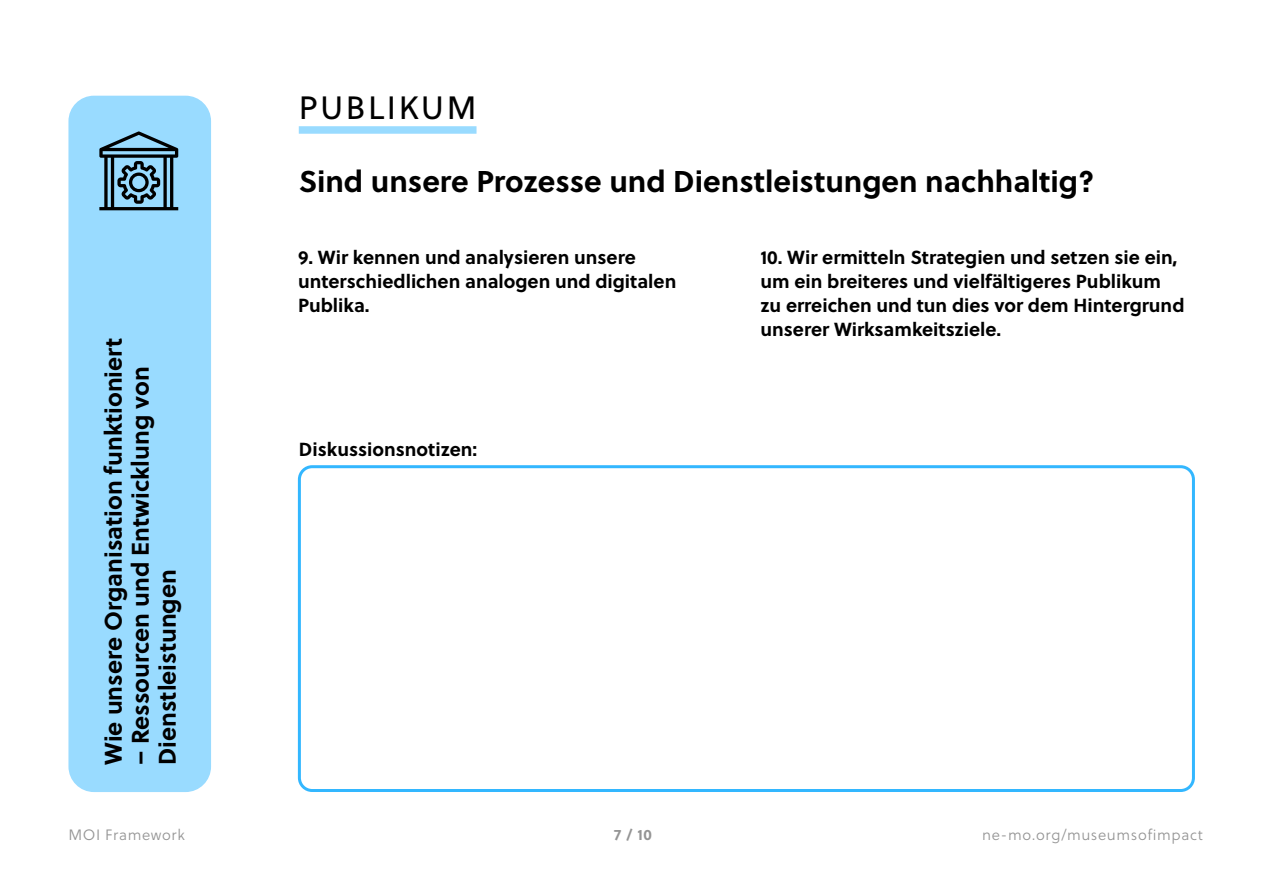
<style>
.page{position:relative;width:1263px;height:893px;background:#fff}
.page>*{position:absolute;margin:0;border:0;box-sizing:border-box;transform-origin:0 0}
.subheader_enabler{font:32.25px "Soleil";letter-spacing:.08em;color:#000}
.question_no_underlin{font:700 30px "Soleil";color:#000}
.t1{font:700 24px/27px "Soleil";color:#000}
.statements{font:700 18.9px/24px "Soleil";color:#000}
.t2{font:15px "Soleil Lt";letter-spacing:.04em;color:#949494}
.t3{font:700 15px "Soleil";color:#949494}
</style>
<div class="page">
<div style="left:68px;top:96px;width:143px;height:696px;background:#99dbff;border-radius:26px"></div>
<svg style="left:99px;top:131px;width:79px;height:79px"></svg>
<div style="left:298px;top:465px;width:897px;height:327px;border:3px solid #33b7ff;border-radius:13px"></div>
<div style="left:299px;top:126px;width:177px;height:8px;background:#99dbff"></div>
<p class="subheader_enabler" style="left:299px;top:85px;width:179px">PUBLIKUM</p>
<p class="t1" style="left:99px;top:765px;width:429px;rotate:-90deg">Wie unsere Organisation funktioniert</p>
<p class="t1" style="left:126px;top:765px;width:400px;rotate:-90deg">– Ressourcen und Entwicklung von<br>Dienstleistungen</p>
<h3 class="question_no_underlin" style="left:299px;top:158px;width:797px">Sind unsere Prozesse und Dienstleistungen nachhaltig?</h3>
<p class="statements" style="left:298px;top:244px;width:380px">9. Wir kennen und analysieren unsere unterschiedlichen analogen und digitalen<br>Publika.</p>
<p class="statements" style="left:299px;top:436px;width:180px">Diskussionsnotizen:</p>
<p class="statements" style="left:760px;top:244px;width:425px">10. Wir ermitteln Strategien und setzen sie ein, um ein breiteres und vielfältigeres Publikum zu erreichen und tun dies vor dem Hintergrund unserer Wirksamkeitsziele.</p>
<p class="t2" style="left:68px;top:824px;width:118px">MOI Framework</p>
<p class="t3" style="left:614px;top:823px;width:39px">7 / 10</p>
<p class="t2" style="left:982px;top:824px;width:222px">ne-mo.org/museumsofimpact</p>
</div>
